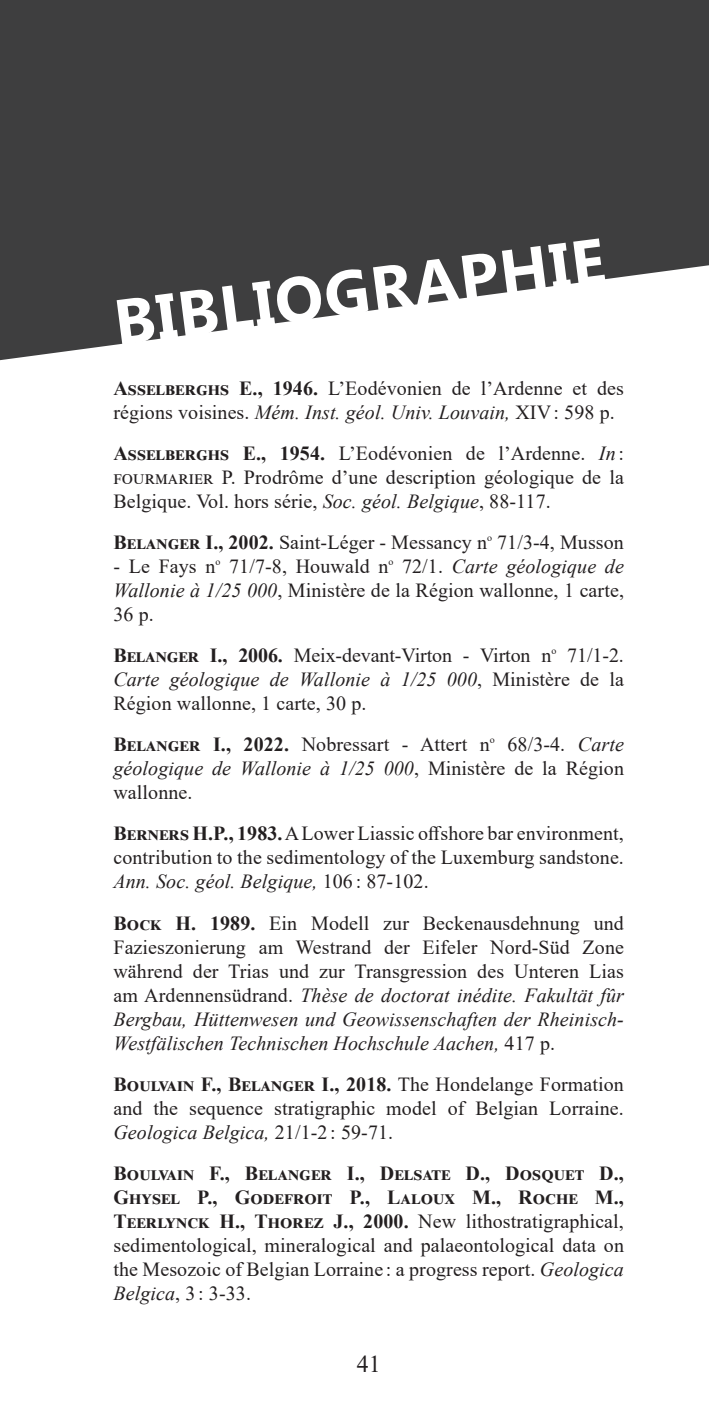
<style>
.page{position:relative;width:709px;height:1418px;background:#fff}
.page>*{position:absolute;margin:0;border:0;box-sizing:border-box;transform-origin:0 0}
.t1{font:700 64px "Ebrima";color:#fff}
.t2{font:24px "Times New Roman";color:#231f20}
.t3{font:20px/24px "Times New Roman";letter-spacing:.005em;color:#231f20;text-align:justify}
.s1{font-weight:700}
.s2{font-style:italic}
</style>
<div class="page">
<svg style="left:0;top:0;width:709px;height:360px;background:#575758"></svg>
<h1 class="t1" style="left:108px;top:271px;width:496px;rotate:-7deg">BIBLIOGRAPHIE</h1>
<p class="t3" style="left:113px;top:376px;width:512px"><span class="s1">Asselberghs E., 1946.</span> L’Eodévonien de l’Ardenne et des régions voisines. <span class="s2">Mém. Inst. géol. Univ. Louvain,</span> XIV: 598 p.</p>
<p class="t3" style="left:113px;top:441px;width:512px"><span class="s1">Asselberghs E., 1954.</span> L’Eodévonien de l’Ardenne. <span class="s2">In</span> : fourmarier P. Prodrôme d’une description géologique de la Belgique. Vol. hors série, <span class="s2">Soc. géol. Belgique</span>, 88-117.</p>
<p class="t3" style="left:113px;top:530px;width:512px"><span class="s1">Belanger I., 2002.</span> Saint-Léger - Messancy n<sup>o</sup> 71/3-4, Musson</p>
<p class="t3" style="left:113px;top:554px;width:512px">- Le Fays n<sup>o</sup> 71/7-8, Houwald n<sup>o</sup> 72/1. <span class="s2">Carte géologique de Wallonie à 1/25 000</span>, Ministère de la Région wallonne, 1 carte, 36 p.</p>
<p class="t3" style="left:113px;top:643px;width:512px"><span class="s1">Belanger I., 2006.</span> Meix-devant-Virton - Virton n<sup>o</sup> 71/1-2.<br><span class="s2">Carte géologique de Wallonie à 1/25 000</span>, Ministère de la Région wallonne, 1 carte, 30 p.</p>
<p class="t3" style="left:113px;top:732px;width:512px"><span class="s1">Belanger I., 2022.</span> Nobressart - Attert n<sup>o</sup> 68/3-4. <span class="s2">Carte géologique de Wallonie à 1/25 000</span>, Ministère de la Région wallonne.</p>
<p class="t3" style="left:113px;top:821px;width:512px"><span class="s1">Berners H.P., 1983.</span> A Lower Liassic offshore bar environment, contribution to the sedimentology of the Luxemburg sandstone.<br><span class="s2">Ann. Soc. géol. Belgique,</span> 106 : 87-102.</p>
<p class="t3" style="left:113px;top:910px;width:512px"><span class="s1">Bock H. 1989.</span> Ein Modell zur Beckenausdehnung und Fazieszonierung am Westrand der Eifeler Nord-Süd Zone während der Trias und zur Transgression des Unteren Lias am Ardennensüdrand. <span class="s2">Thèse de doctorat inédite. Fakultät fûr Bergbau, Hüttenwesen und Geowissenschaften der Rheinisch-Westfälischen Technischen Hochschule Aachen,</span> 417 p.</p>
<p class="t3" style="left:113px;top:1071px;width:512px"><span class="s1">Boulvain F., Belanger I., 2018.</span> The Hondelange Formation and the sequence stratigraphic model of Belgian Lorraine.<br><span class="s2">Geologica Belgica,</span> 21/1-2 : 59-71.</p>
<p class="t3" style="left:113px;top:1160px;width:512px"><span class="s1">Boulvain F., Belanger I., Delsate D., Dosquet D., Ghysel P., Godefroit P., Laloux M., Roche M., Teerlynck H., Thorez J., 2000.</span> New lithostratigraphical, sedimentological, mineralogical and palaeontological data on the Mesozoic of Belgian Lorraine : a progress report. <span class="s2">Geologica Belgica</span>, 3 : 3-33.</p>
<p class="t2" style="left:357px;top:1347px;width:25px">41</p>
</div>
